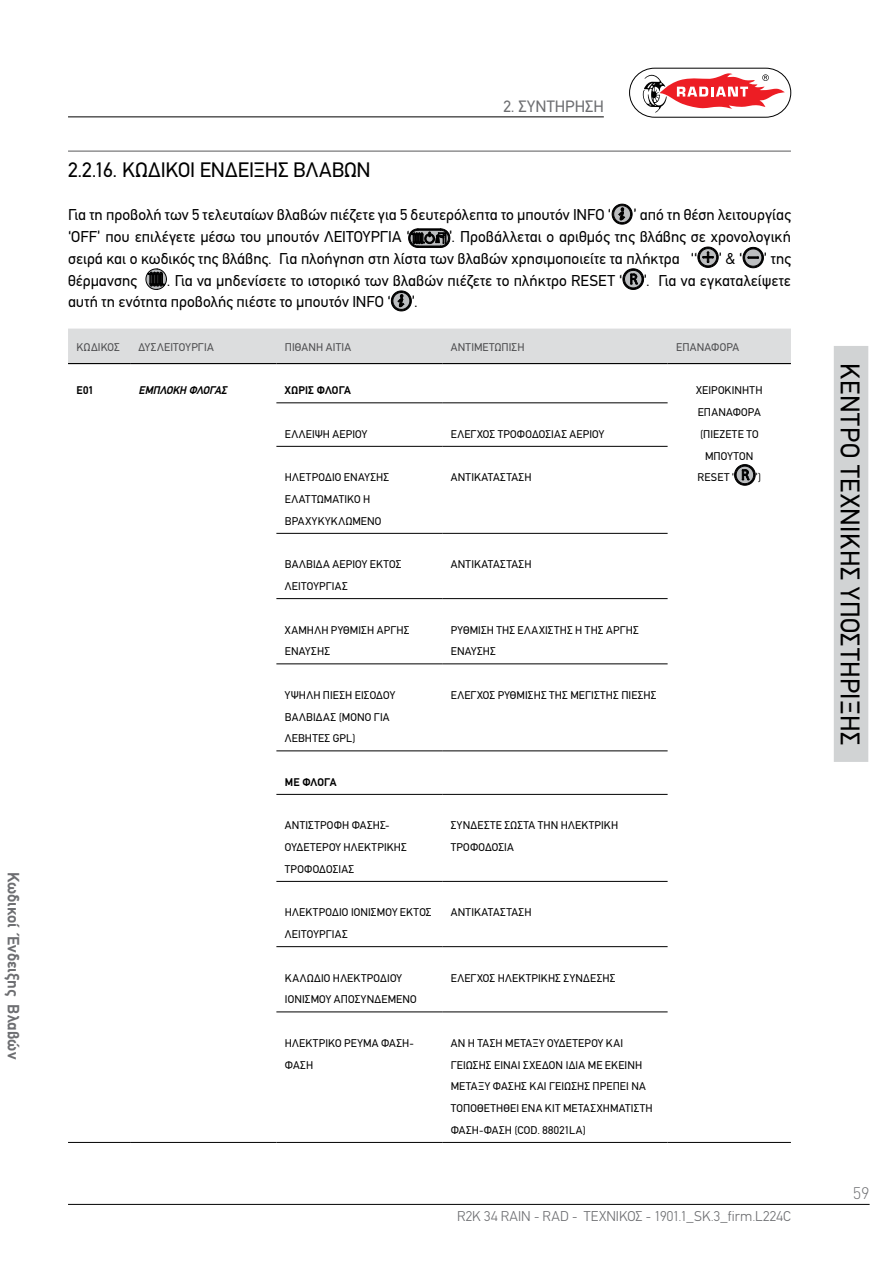
<style>
.page{position:relative;width:893px;height:1263px;background:#fff}
.page>*{position:absolute;margin:0;border:0;box-sizing:border-box;transform-origin:0 0}
.t1{font:27px "PF Din Text";letter-spacing:.02em;color:#000}
.t2{font:21px "PF Din Text";letter-spacing:-.005em;color:#000}
.t3{font:700 16.5px "PF Din Text";letter-spacing:.005em;color:#6d6e71}
.t4{font:16.5px "PF Din Text";letter-spacing:.005em;color:#6d6e71}
.t5{font:300 16.5px "DIN";color:#6d6e71}
.t6{font:15.75px/21.8px "PF Din Text";letter-spacing:.005em;color:#000}
.t7{font:300 14.25px "PF Din Text";letter-spacing:.01em;color:#6d6e71}
.t8{font:11.25px/21.8px "PF Din Text";letter-spacing:.02em;color:#000}
.t9{font:11.25px "PF Din Text";letter-spacing:.02em;color:#4d4d4f}
.t10{font:700 11.25px "PF Din Text";letter-spacing:.01em;color:#000}
.t11{font:italic 700 11.25px "PF Din Text";letter-spacing:-.005em;color:#000}
</style>
<div class="page">
<div style="left:834px;top:347px;width:34px;height:414px;background:#d1d3d4"></div>
<hr style="left:68px;top:1204px;width:802px;height:1px;background:#000">
<hr style="left:68px;top:117px;width:536px;height:1px;background:#000">
<svg style="left:629px;top:68px;width:162px;height:50px"></svg>
<hr style="left:68px;top:151px;width:723px;height:1px;background:#58595b">
<svg style="left:697px;top:246px;width:22px;height:22px"></svg>
<svg style="left:742px;top:247px;width:22px;height:21px"></svg>
<svg style="left:145px;top:268px;width:22px;height:22px"></svg>
<svg style="left:622px;top:268px;width:22px;height:22px"></svg>
<svg style="left:391px;top:290px;width:21px;height:22px"></svg>
<div style="left:68px;top:329px;width:723px;height:34px;background:#dcddde"></div>
<hr style="left:68px;top:363px;width:62px;height:1px;background:#000">
<hr style="left:130px;top:363px;width:146px;height:1px;background:#000">
<hr style="left:276px;top:363px;width:166px;height:1px;background:#000">
<hr style="left:442px;top:363px;width:226px;height:1px;background:#000">
<hr style="left:668px;top:363px;width:123px;height:1px;background:#000">
<hr style="left:276px;top:403px;width:166px;height:1px;background:#000">
<hr style="left:442px;top:403px;width:226px;height:1px;background:#000">
<hr style="left:276px;top:446px;width:166px;height:1px;background:#000">
<hr style="left:442px;top:446px;width:226px;height:1px;background:#000">
<hr style="left:276px;top:533px;width:166px;height:1px;background:#000">
<hr style="left:442px;top:533px;width:226px;height:1px;background:#000">
<hr style="left:276px;top:598px;width:166px;height:1px;background:#000">
<hr style="left:442px;top:598px;width:226px;height:1px;background:#000">
<hr style="left:276px;top:664px;width:166px;height:1px;background:#000">
<hr style="left:442px;top:664px;width:226px;height:1px;background:#000">
<hr style="left:276px;top:751px;width:166px;height:1px;background:#000">
<hr style="left:442px;top:751px;width:226px;height:1px;background:#000">
<hr style="left:276px;top:794px;width:166px;height:1px;background:#000">
<hr style="left:442px;top:794px;width:226px;height:1px;background:#000">
<hr style="left:276px;top:881px;width:166px;height:1px;background:#000">
<hr style="left:442px;top:881px;width:226px;height:1px;background:#000">
<hr style="left:276px;top:946px;width:166px;height:1px;background:#000">
<hr style="left:442px;top:946px;width:226px;height:1px;background:#000">
<hr style="left:276px;top:1012px;width:166px;height:1px;background:#000">
<hr style="left:442px;top:1012px;width:226px;height:1px;background:#000">
<hr style="left:68px;top:1142px;width:62px;height:1px;background:#000">
<hr style="left:130px;top:1142px;width:146px;height:1px;background:#000">
<hr style="left:276px;top:1142px;width:166px;height:1px;background:#000">
<hr style="left:442px;top:1142px;width:226px;height:1px;background:#000">
<hr style="left:668px;top:1142px;width:123px;height:1px;background:#000">
<svg style="left:734px;top:464px;width:22px;height:22px"></svg>
<svg style="left:611px;top:203px;width:22px;height:22px"></svg>
<svg style="left:408px;top:228px;width:43px;height:20px"></svg>
<h3 class="t3" style="left:23px;top:872px;width:189px;rotate:90deg">Κωδικοί Ένδειξης Βλαβών</h3>
<h3 class="t4" style="left:503px;top:96px;width:102px">2. ΣΥΝΤΗΡΗΣΗ</h3>
<h2 class="t2" style="left:68px;top:157px;width:304px">2.2.16. ΚΩΔΙΚΟΙ ΕΝΔΕΙΞΗΣ ΒΛΑΒΩΝ</h2>
<h3 class="t6" style="left:68px;top:204px;width:544px">Για τη προβολή των 5 τελευταίων βλαβών πιέζετε για 5 δευτερόλεπτα το μπουτόν INFO ‘</h3>
<h3 class="t6" style="left:633px;top:204px;width:159px">’ από τη θέση λειτουργίας</h3>
<h3 class="t6" style="left:68px;top:226px;width:343px">‘OFF’ που επιλέγετε μέσω του μπουτόν ΛEITOYPΓIA ‘</h3>
<h3 class="t6" style="left:68px;top:226px;width:724px;text-indent:381px">’. Προβάλλεται ο αριθμός της βλάβης σε χρονολογική σειρά και ο κωδικός της βλάβης. Για πλοήγηση στη λίστα των βλαβών χρησιμοποιείτε τα πλήκτρα ‘‘</h3>
<h3 class="t6" style="left:719px;top:248px;width:25px">’ &amp; ‘</h3>
<h3 class="t6" style="left:764px;top:248px;width:29px">’ της</h3>
<h3 class="t6" style="left:68px;top:269px;width:70px">θέρμανσης</h3>
<h3 class="t6" style="left:167px;top:269px;width:457px">. Για να μηδενίσετε το ιστορικό των βλαβών πιέζετε το πλήκτρο RESET ‘</h3>
<h3 class="t6" style="left:644px;top:269px;width:148px">’. Για να εγκαταλείψετε</h3>
<h3 class="t6" style="left:68px;top:291px;width:324px">αυτή τη ενότητα προβολής πιέστε το μπουτόν INFO ‘</h3>
<h3 class="t6" style="left:412px;top:291px;width:7px">’.</h3>
<p class="t9" style="left:77px;top:340px;width:45px">KΩΔIKOΣ</p>
<p class="t9" style="left:139px;top:340px;width:77px">ΔYΣΛEITOYPΓIA</p>
<p class="t9" style="left:285px;top:340px;width:68px">ΠIΘANH AITIA</p>
<p class="t9" style="left:451px;top:340px;width:75px">ANTIMETΩΠIΣH</p>
<p class="t9" style="left:676px;top:340px;width:65px">EΠANAΦOPA</p>
<p class="t10" style="left:77px;top:384px;width:19px">E01</p>
<p class="t11" style="left:139px;top:384px;width:90px">ΕΜΠΛΟΚΗ ΦΛΟΓΑΣ</p>
<p class="t10" style="left:285px;top:384px;width:68px">ΧΩΡΙΣ ΦΛΟΓΑ</p>
<p class="t8" style="left:696px;top:380px;width:68px">XEIPOKINHTH</p>
<p class="t8" style="left:698px;top:401px;width:65px">EΠANAΦOPA</p>
<p class="t8" style="left:700px;top:423px;width:60px">(ΠIEZETΕ TO</p>
<p class="t8" style="left:705px;top:445px;width:50px">MΠOYTON</p>
<p class="t8" style="left:697px;top:467px;width:38px">RESET ‘</p>
<p class="t8" style="left:756px;top:467px;width:7px">’)</p>
<p class="t8" style="left:285px;top:423px;width:84px">EΛΛEIΨH AEPIOY</p>
<p class="t8" style="left:451px;top:423px;width:155px">EΛEΓXOΣ TPOΦOΔOΣIAΣ AEPIOY</p>
<p class="t8" style="left:285px;top:467px;width:106px">ΗΛΕΤΡΟΔΙΟ ΕΝΑΥΣΗΣ<br>ΕΛΑΤΤΩΜΑΤΙΚΟ Ή<br>ΒΡΑΧΥΚΥΚΛΩΜΕΝΟ</p>
<p class="t8" style="left:451px;top:467px;width:82px">ANTIKATAΣTAΣH</p>
<p class="t8" style="left:285px;top:554px;width:118px">ΒΑΛΒΙΔΑ ΑΕΡΙΟΥ ΕΚΤΟΣ<br>ΛΕΙΤΟΥΡΓΙΑΣ</p>
<p class="t8" style="left:451px;top:554px;width:82px">ANTIKATAΣTAΣH</p>
<p class="t8" style="left:285px;top:619px;width:126px">ΧΑΜΗΛΗ ΡΥΘΜΙΣΗ ΑΡΓΗΣ<br>ΕΝΑΥΣΗΣ</p>
<p class="t8" style="left:451px;top:619px;width:190px">ΡΥΘΜΙΣΗ ΤΗΣ ΕΛΑΧΙΣΤΗΣ Ή ΤΗΣ ΑΡΓΗΣ<br>ΕΝΑΥΣΗΣ</p>
<p class="t8" style="left:285px;top:684px;width:112px">ΥΨΗΛΗ ΠΙΕΣΗ ΕΙΣΟΔΟΥ<br>ΒΑΛΒΙΔΑΣ (ΜΟΝΟ ΓΙΑ<br>ΛΕΒΗΤΕΣ GPL)</p>
<p class="t8" style="left:451px;top:684px;width:207px">ΕΛΕΓΧΟΣ ΡΥΘΜΙΣΗΣ ΤΗΣ ΜΕΓΙΣΤΗΣ ΠΙΕΣΗΣ</p>
<p class="t10" style="left:285px;top:775px;width:53px">ME ΦΛOΓA</p>
<p class="t8" style="left:285px;top:815px;width:124px">ΑΝΤΙΣΤΡΟΦΗ ΦΑΣΗΣ-<br>ΟΥΔΕΤΕΡΟΥ ΗΛΕΚΤΡΙΚΗΣ<br>ΤΡΟΦΟΔΟΣΙΑΣ</p>
<p class="t8" style="left:451px;top:815px;width:169px">ΣYNΔEΣTE ΣΩΣTA THN HΛEKTPIKH<br>TPOΦOΔOΣIA</p>
<p class="t8" style="left:285px;top:902px;width:148px">ΗΛΕΚΤΡΟΔΙΟ ΙΟΝΙΣΜΟΥ ΕΚΤΟΣ<br>ΛΕΙΤΟΥΡΓΙΑΣ</p>
<p class="t8" style="left:451px;top:902px;width:82px">ANTIKATAΣTAΣH</p>
<p class="t8" style="left:285px;top:967px;width:133px">ΚΑΛΩΔΙΟ ΗΛΕΚΤΡΟΔΙΟΥ<br>ΙΟΝΙΣΜΟΥ ΑΠΟΣΥΝΔΕΜΕΝΟ</p>
<p class="t8" style="left:451px;top:967px;width:166px">EΛEΓXOΣ HΛEKTPIKHΣ ΣYNΔEΣHΣ</p>
<p class="t8" style="left:285px;top:1032px;width:131px">ΗΛΕΚΤΡΙΚΟ ΡΕΥΜΑ ΦΑΣΗ-<br>ΦΑΣΗ</p>
<p class="t8" style="left:451px;top:1032px;width:203px">ΑΝ Η ΤΑΣΗ ΜΕΤΑΞΥ ΟΥΔΕΤΕΡΟΥ ΚΑΙ<br>ΓΕΙΩΣΗΣ ΕΙΝΑΙ ΣΧΕΔΟΝ ΙΔΙΑ ΜΕ ΕΚΕΙΝΗ<br>ΜΕΤΑΞΥ ΦΑΣΗΣ ΚΑΙ ΓΕΙΩΣΗΣ ΠΡΕΠΕΙ ΝΑ<br>ΤΟΠΟΘΕΤΗΘΕΙ ΕΝΑ ΚΙΤ ΜΕΤΑΣΧΗΜΑΤΙΣΤΗ<br>ΦΑΣΗ-ΦΑΣΗ (COD. 88021LA)</p>
<p class="t7" style="left:457px;top:1207px;width:335px">R2K 34 RAIN - RAD - ΤΕΧΝΙΚΟΣ - 1901.1_SK.3_firm.L224C</p>
<h1 class="t1" style="left:866px;top:363px;width:383px;rotate:90deg">ΚΕΝΤΡΟ ΤΕΧΝΙΚΗΣ ΥΠΟΣΤΗΡΙΞΗΣ</h1>
<h3 class="t5" style="left:853px;top:1183px;width:18px">59</h3>
</div>
